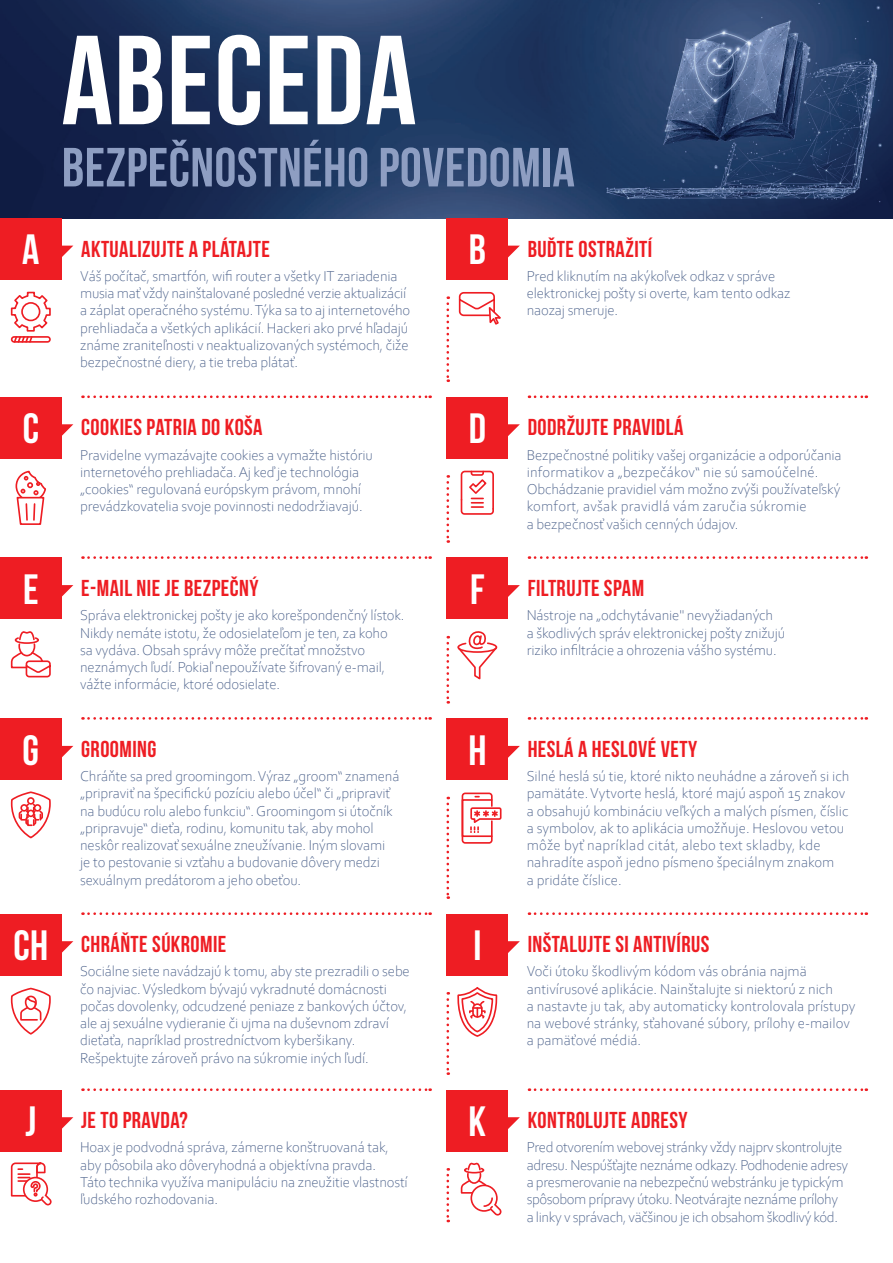
<style>
.page{position:relative;width:893px;height:1263px;background:#fff}
.page>*{position:absolute;margin:0;border:0;box-sizing:border-box;transform-origin:0 0}
.t1{font:126.45px "Bebas Neue";letter-spacing:.01em;color:#fff}
.t2{font:55.05px "Bebas Neue";letter-spacing:.01em;color:#8e9ec2}
.t3{font:42.3px "Bebas Neue";color:#fff}
.t4{font:22.95px "Bebas Neue";letter-spacing:.02em;color:#ee1d23}
.t5{font:300 15px/17.2px "Corbel";letter-spacing:-.01em;color:#485e88}
.s1{font-size:42.3px;color:#fff}
</style>
<div class="page">
<img style="left:0;top:0;width:893px;height:218px">
<div style="left:0;top:218px;width:62px;height:62px;background:#ee1d23"></div>
<svg style="left:62px;top:246px;width:11px;height:11px"></svg>
<svg style="left:82px;top:395px;width:349px;height:3px"></svg>
<div style="left:446px;top:218px;width:62px;height:62px;background:#ee1d23"></div>
<svg style="left:508px;top:246px;width:12px;height:12px"></svg>
<svg style="left:529px;top:395px;width:338px;height:3px"></svg>
<svg style="left:446px;top:296px;width:3px;height:86px"></svg>
<div style="left:0;top:397px;width:62px;height:61px;background:#ee1d23"></div>
<svg style="left:62px;top:424px;width:11px;height:12px"></svg>
<svg style="left:82px;top:556px;width:349px;height:3px"></svg>
<div style="left:446px;top:397px;width:62px;height:61px;background:#ee1d23"></div>
<svg style="left:508px;top:424px;width:12px;height:12px"></svg>
<svg style="left:529px;top:556px;width:338px;height:3px"></svg>
<svg style="left:446px;top:475px;width:3px;height:68px"></svg>
<div style="left:0;top:558px;width:62px;height:61px;background:#ee1d23"></div>
<svg style="left:62px;top:585px;width:11px;height:12px"></svg>
<svg style="left:82px;top:717px;width:349px;height:3px"></svg>
<div style="left:446px;top:558px;width:62px;height:61px;background:#ee1d23"></div>
<svg style="left:508px;top:585px;width:12px;height:12px"></svg>
<svg style="left:529px;top:717px;width:338px;height:3px"></svg>
<svg style="left:446px;top:636px;width:3px;height:68px"></svg>
<div style="left:0;top:718px;width:62px;height:62px;background:#ee1d23"></div>
<svg style="left:62px;top:746px;width:11px;height:11px"></svg>
<svg style="left:82px;top:912px;width:349px;height:3px"></svg>
<div style="left:446px;top:718px;width:62px;height:62px;background:#ee1d23"></div>
<svg style="left:508px;top:746px;width:12px;height:12px"></svg>
<svg style="left:529px;top:912px;width:338px;height:3px"></svg>
<svg style="left:446px;top:797px;width:3px;height:102px"></svg>
<div style="left:0;top:914px;width:62px;height:61px;background:#ee1d23"></div>
<svg style="left:62px;top:941px;width:11px;height:12px"></svg>
<svg style="left:82px;top:1088px;width:349px;height:3px"></svg>
<div style="left:446px;top:914px;width:62px;height:61px;background:#ee1d23"></div>
<svg style="left:508px;top:941px;width:12px;height:12px"></svg>
<svg style="left:529px;top:1088px;width:338px;height:3px"></svg>
<svg style="left:446px;top:992px;width:3px;height:83px"></svg>
<div style="left:0;top:1090px;width:62px;height:61px;background:#ee1d23"></div>
<svg style="left:62px;top:1117px;width:11px;height:12px"></svg>
<div style="left:446px;top:1090px;width:62px;height:61px;background:#ee1d23"></div>
<svg style="left:508px;top:1117px;width:12px;height:12px"></svg>
<svg style="left:446px;top:1168px;width:3px;height:54px"></svg>
<svg style="left:460px;top:1162px;width:41px;height:53px"></svg>
<svg style="left:10px;top:987px;width:41px;height:48px"></svg>
<div style="left:462px;top:792px;width:31px;height:52px;border:2px solid #ee1d23;border-radius:3px"></div>
<div style="left:462px;top:799px;width:31px;height:38px;border:2px solid #ee1d23"></div>
<svg style="left:470px;top:806px;width:32px;height:27px"></svg>
<svg style="left:10px;top:291px;width:41px;height:52px"></svg>
<svg style="left:457px;top:987px;width:41px;height:50px"></svg>
<svg style="left:10px;top:631px;width:41px;height:47px"></svg>
<svg style="left:458px;top:292px;width:43px;height:33px"></svg>
<svg style="left:15px;top:470px;width:31px;height:55px"></svg>
<svg style="left:460px;top:470px;width:34px;height:45px"></svg>
<svg style="left:457px;top:631px;width:41px;height:49px"></svg>
<svg style="left:10px;top:791px;width:41px;height:48px"></svg>
<svg style="left:10px;top:1162px;width:42px;height:43px"></svg>
<h1 class="t1" style="left:61px;top:11px;width:357px">ABECEDA</h1>
<h2 class="t2" style="left:62px;top:137px;width:515px">BEZPEČNOSTNÉHO POVEDOMIA</h2>
<h3 class="t4" style="left:22px;top:236px;width:249px"><span class="s1">A</span> AKTUALIZUJTE A PLÁTAJTE</h3>
<h3 class="t4" style="left:469px;top:236px;width:185px"><span class="s1">B</span> BUĎTE OSTRAŽITÍ</h3>
<p class="t5" style="left:80px;top:267px;width:332px">Váš počítač, smartfón, wifi router a všetky IT zariadenia musia mať vždy nainštalované posledné verzie aktualizácií a záplat operačného systému. Týka sa to aj internetového prehliadača a všetkých aplikácií. Hackeri ako prvé hľadajú známe zraniteľnosti v neaktualizovaných systémoch, čiže bezpečnostné diery, a tie treba plátať.</p>
<p class="t5" style="left:527px;top:267px;width:265px">Pred kliknutím na akýkoľvek odkaz v správe elektronickej pošty si overte, kam tento odkaz naozaj smeruje.</p>
<h3 class="t4" style="left:23px;top:415px;width:241px"><span class="s1">C</span> COOKIES PATRIA DO KOŠA</h3>
<h3 class="t4" style="left:469px;top:415px;width:216px"><span class="s1">D</span> DODRŽUJTE PRAVIDLÁ</h3>
<p class="t5" style="left:80px;top:445px;width:294px">Pravidelne vymazávajte cookies a vymažte históriu internetového prehliadača. Aj keď je technológia „cookies“ regulovaná európskym právom, mnohí prevádzkovatelia svoje povinnosti nedodržiavajú.</p>
<p class="t5" style="left:527px;top:445px;width:317px">Bezpečnostné politiky vašej organizácie a odporúčania informatikov a „bezpečákov“ nie sú samoúčelné.<br>Obchádzanie pravidiel vám možno zvýši používateľský komfort, avšak pravidlá vám zaručia súkromie<br>a bezpečnosť vašich cenných údajov.</p>
<h3 class="t4" style="left:23px;top:576px;width:237px"><span class="s1">E</span> E-MAIL NIE JE BEZPEČNÝ</h3>
<h3 class="t3" style="left:470px;top:566px;width:16px">F</h3>
<h3 class="t4" style="left:528px;top:576px;width:118px">FILTRUJTE SPAM</h3>
<p class="t5" style="left:80px;top:606px;width:326px">Správa elektronickej pošty je ako korešpondenčný lístok.<br>Nikdy nemáte istotu, že odosielateľom je ten, za koho<br>sa vydáva. Obsah správy môže prečítať množstvo neznámych ľudí. Pokiaľ nepoužívate šifrovaný e-mail, vážte informácie, ktoré odosielate.</p>
<p class="t5" style="left:527px;top:606px;width:260px">Nástroje na „odchytávanie" nevyžiadaných<br>a škodlivých správ elektronickej pošty znižujú riziko infiltrácie a ohrozenia vášho systému.</p>
<h3 class="t4" style="left:23px;top:736px;width:135px"><span class="s1">G</span> GROOMING</h3>
<h3 class="t4" style="left:468px;top:736px;width:230px"><span class="s1">H</span> HESLÁ A HESLOVÉ VETY</h3>
<p class="t5" style="left:80px;top:767px;width:321px">Chráňte sa pred groomingom. Výraz „groom“ znamená „pripraviť na špecifickú pozíciu alebo účel“ či „pripraviť na budúcu rolu alebo funkciu“. Groomingom si útočník „pripravuje“ dieťa, rodinu, komunitu tak, aby mohol neskôr realizovať sexuálne zneužívanie. Iným slovami<br>je to pestovanie si vzťahu a budovanie dôvery medzi sexuálnym predátorom a jeho obeťou.</p>
<p class="t5" style="left:527px;top:767px;width:324px">Silné heslá sú tie, ktoré nikto neuhádne a zároveň si ich pamätáte. Vytvorte heslá, ktoré majú aspoň 15 znakov a obsahujú kombináciu veľkých a malých písmen, číslic a symbolov, ak to aplikácia umožňuje. Heslovou vetou môže byť napríklad citát, alebo text skladby, kde nahradíte aspoň jedno písmeno špeciálnym znakom<br>a pridáte číslice.</p>
<h3 class="t4" style="left:13px;top:932px;width:214px"><span class="s1">CH</span> CHRÁŇTE SÚKROMIE</h3>
<h3 class="t3" style="left:473px;top:922px;width:10px">I</h3>
<h3 class="t4" style="left:528px;top:932px;width:183px">INŠTALUJTE SI ANTIVÍRUS</h3>
<p class="t5" style="left:80px;top:962px;width:331px">Sociálne siete navádzajú k tomu, aby ste prezradili o sebe čo najviac. Výsledkom bývajú vykradnuté domácnosti počas dovolenky, odcudzené peniaze z bankových účtov, ale aj sexuálne vydieranie či ujma na duševnom zdraví dieťaťa, napríklad prostredníctvom kyberšikany.<br>Rešpektujte zároveň právo na súkromie iných ľudí.</p>
<p class="t5" style="left:527px;top:962px;width:330px">Voči útoku škodlivým kódom vás obránia najmä antivírusové aplikácie. Nainštalujte si niektorú z nich<br>a nastavte ju tak, aby automaticky kontrolovala prístupy na webové stránky, sťahované súbory, prílohy e-mailov a pamäťové médiá.</p>
<h3 class="t3" style="left:26px;top:1098px;width:12px">J</h3>
<h3 class="t4" style="left:81px;top:1108px;width:108px">JE TO PRAVDA?</h3>
<h3 class="t4" style="left:469px;top:1108px;width:220px"><span class="s1">K</span> KONTROLUJTE ADRESY</h3>
<p class="t5" style="left:80px;top:1138px;width:329px">Hoax je podvodná správa, zámerne konštruovaná tak, aby pôsobila ako dôveryhodná a objektívna pravda.<br>Táto technika využíva manipuláciu na zneužitie vlastností ľudského rozhodovania.</p>
<p class="t5" style="left:527px;top:1138px;width:323px">Pred otvorením webovej stránky vždy najprv skontrolujte adresu. Nespúšťajte neznáme odkazy. Podhodenie adresy a presmerovanie na nebezpečnú webstránku je typickým spôsobom prípravy útoku. Neotvárajte neznáme prílohy a linky v správach, väčšinou je ich obsahom škodlivý kód.</p>
</div>
